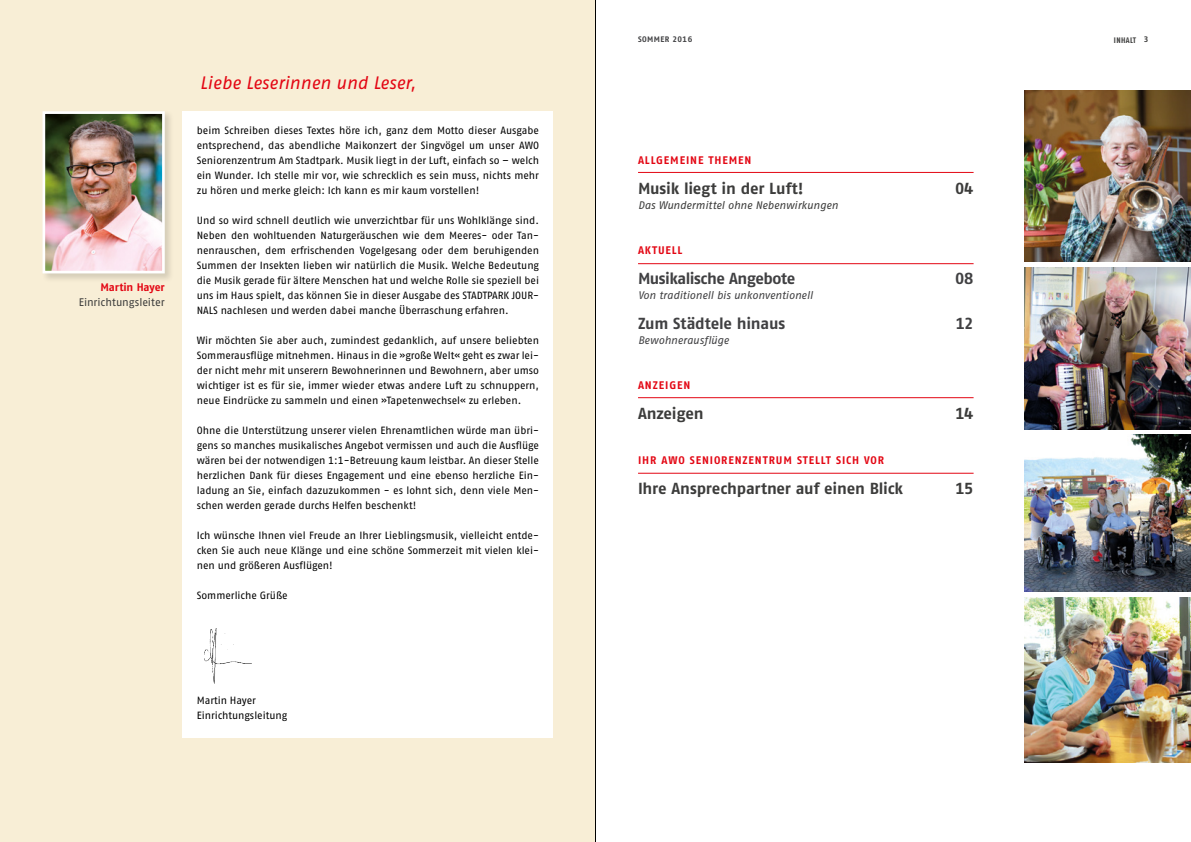
<style>
.page{position:relative;width:1191px;height:842px;background:#fff}
.page>*{position:absolute;margin:0;border:0;box-sizing:border-box;transform-origin:0 0}
.t1{font:italic 18px "Fago No";letter-spacing:-.005em;color:#e30613}
.t2{font:16px "Fago No Bold Tf";letter-spacing:-.015em;color:#3c3c3b}
.t3{font:16px "Fago No Bold Tf";letter-spacing:-.02em;color:#404042}
.t4{font:700 16px "Fago No Tf";letter-spacing:-.015em;color:#3c3c3b}
.t5{font:700 11px "Fago No";letter-spacing:.08em;color:#e30613}
.t6{font:italic 11px "Fago No Regular Tf";letter-spacing:-.01em;color:#404042}
.t7{font:italic 11px "Fago No Tf";letter-spacing:-.01em;color:#3c3c3b}
.t8{font:11px "Fago No";letter-spacing:-.005em;color:#3c3c3b}
.t9{font:11px "Fago No Bold Tf";letter-spacing:-.01em;color:#e30613}
.t10{font:10.5px/15px "Fago No Tf";letter-spacing:-.005em;color:#000;text-align:justify}
.t11{font:8px "Fago No Bold TF";letter-spacing:.05em;color:#404042}
.t12{font:700 8px "Fago Co";letter-spacing:.05em;color:#3c3c3b}
.s1{font-family:"Fago No Bold TF";font-weight:400}
</style>
<div class="page">
<div style="left:0;top:0;width:595px;height:842px;background:#f8eed6"></div>
<div style="left:183px;top:111px;width:370px;height:627px;background:#fff"></div>
<div style="left:41px;top:110px;width:133px;height:173px;background:#000;opacity:.14"></div>
<img style="left:47px;top:115px;width:114px;height:154px">
<div style="left:43px;top:111px;width:122px;height:162px;border:3px solid #fff"></div>
<img style="left:205px;top:628px;width:47px;height:55px">
<hr style="left:638px;top:172px;width:335px;height:1px;background:#e30613">
<hr style="left:638px;top:263px;width:335px;height:1px;background:#e30613">
<hr style="left:638px;top:397px;width:335px;height:1px;background:#e30613">
<hr style="left:638px;top:473px;width:335px;height:1px;background:#e30613">
<img style="left:1024px;top:267px;width:167px;height:162px">
<img style="left:1024px;top:435px;width:167px;height:156px">
<img style="left:1024px;top:597px;width:167px;height:166px">
<img style="left:1024px;top:91px;width:167px;height:171px">
<hr style="left:595px;top:0;width:1px;height:842px;background:#000">
<p class="t9" style="left:100px;top:280px;width:66px">Martin Hayer</p>
<p class="t8" style="left:79px;top:296px;width:87px">Einrichtungsleiter</p>
<h1 class="t1" style="left:200px;top:73px;width:217px">Liebe Leserinnen und Leser,</h1>
<p class="t10" style="left:197px;top:123px;width:344px">beim Schreiben dieses Textes höre ich, ganz dem Motto dieser Ausgabe entsprechend, das abendliche Maikonzert der Singvögel um unser AWO Seniorenzentrum Am Stadtpark. Musik liegt in der Luft, einfach so – welch ein Wunder. Ich stelle mir vor, wie schrecklich es sein muss, nichts mehr zu hören und merke gleich: Ich kann es mir kaum vorstellen!</p>
<p class="t10" style="left:197px;top:213px;width:344px">Und so wird schnell deutlich wie unverzichtbar für uns Wohlklänge sind.<br>Neben den wohltuenden Naturgeräuschen wie dem Meeres- oder Tan&shy;nenrauschen, dem erfrischenden Vogelgesang oder dem beruhigenden Summen der Insekten lieben wir natürlich die Musik. Welche Bedeutung die Musik gerade für ältere Menschen hat und welche Rolle sie speziell bei uns im Haus spielt, das können Sie in dieser Ausgabe des STADTPARK JOUR-NALS nachlesen und werden dabei manche Überraschung erfahren.</p>
<p class="t10" style="left:197px;top:333px;width:344px">Wir möchten Sie aber auch, zumindest gedanklich, auf unsere beliebten Sommerausflüge mitnehmen. Hinaus in die »große Welt« geht es zwar lei&shy;der nicht mehr mit unserern Bewohnerinnen und Bewohnern, aber umso wichtiger ist es für sie, immer wieder etwas andere Luft zu schnuppern, neue Eindrücke zu sammeln und einen »Tapetenwechsel« zu erleben.</p>
<p class="t10" style="left:197px;top:423px;width:344px">Ohne die Unterstützung unserer vielen Ehrenamtlichen würde man übri&shy;gens so manches musikalisches Angebot vermissen und auch die Ausflüge wären bei der notwendigen 1:1-Betreuung kaum leistbar. An dieser Stelle herzlichen Dank für dieses Engagement und eine ebenso herzliche Ein&shy;ladung an Sie, einfach dazuzukommen - es lohnt sich, denn viele Men&shy;schen werden gerade durchs Helfen beschenkt!</p>
<p class="t10" style="left:197px;top:528px;width:344px">Ich wünsche Ihnen viel Freude an Ihrer Lieblingsmusik, vielleicht entde&shy;cken Sie auch neue Klänge und eine schöne Sommerzeit mit vielen klei&shy;nen und größeren Ausflügen!</p>
<p class="t10" style="left:197px;top:588px;width:92px">Sommerliche Grüße</p>
<p class="t10" style="left:197px;top:693px;width:92px">Martin Hayer<br>Einrichtungsleitung</p>
<p class="t11" style="left:638px;top:35px;width:56px">SOMMER 2016</p>
<p class="t12" style="left:1114px;top:35px;width:36px">INHALT <span class="s1">3</span></p>
<p class="t5" style="left:638px;top:154px;width:115px">ALLGEMEINE THEMEN</p>
<h2 class="t4" style="left:638px;top:179px;width:167px">Musik liegt in der Luft!</h2>
<h2 class="t4" style="left:955px;top:179px;width:20px">04</h2>
<p class="t7" style="left:638px;top:199px;width:202px">Das Wundermittel ohne Nebenwirkungen</p>
<p class="t5" style="left:638px;top:244px;width:46px">AKTUELL</p>
<h2 class="t3" style="left:638px;top:269px;width:159px">Musikalische Angebote</h2>
<h2 class="t3" style="left:955px;top:269px;width:20px">08</h2>
<p class="t6" style="left:638px;top:289px;width:176px">Von traditionell bis unkonventionell</p>
<h2 class="t3" style="left:638px;top:314px;width:149px">Zum Städtele hinaus</h2>
<h2 class="t3" style="left:955px;top:314px;width:19px">12</h2>
<p class="t6" style="left:638px;top:334px;width:92px">Bewohnerausflüge</p>
<p class="t5" style="left:638px;top:379px;width:54px">ANZEIGEN</p>
<h2 class="t2" style="left:638px;top:404px;width:67px">Anzeigen</h2>
<h2 class="t2" style="left:955px;top:404px;width:20px">14</h2>
<p class="t5" style="left:638px;top:454px;width:247px">IHR AWO SENIORENZENTRUM STELLT SICH VOR</p>
<h2 class="t2" style="left:638px;top:479px;width:266px">Ihre Ansprechpartner auf einen Blick</h2>
<h2 class="t2" style="left:955px;top:479px;width:19px">15</h2>
</div>
